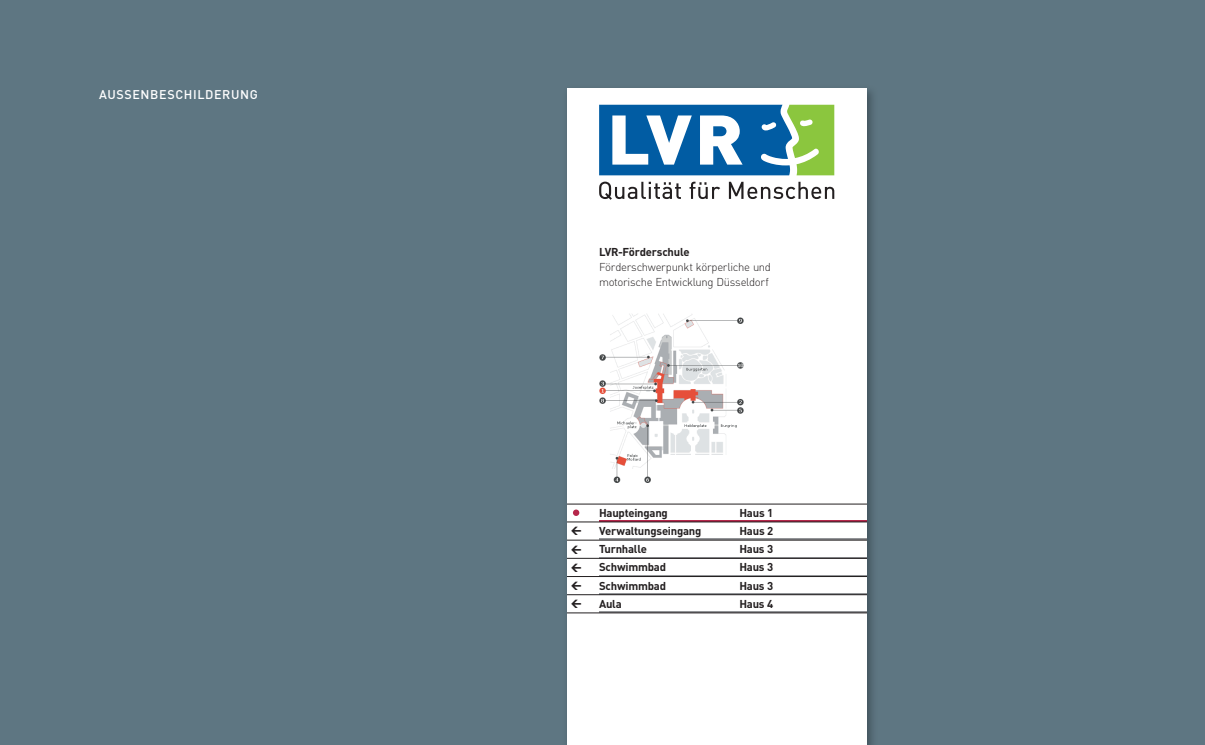
<style>
.page{position:relative;width:1205px;height:745px;background:#fff}
.page>*{position:absolute;margin:0;border:0;box-sizing:border-box;transform-origin:0 0}
.t1{font:500 12.5px "DIN";letter-spacing:.05em;color:#fff}
.t2{font:700 11.25px "DIN";letter-spacing:-.02em;color:#231f20}
.t3{font:300 11.25px/15.1px "DIN";letter-spacing:-.03em;color:#231f20}
</style>
<div class="page">
<div style="left:0;top:0;width:1205px;height:744px;background:#5e7682"></div>
<img style="left:562px;top:744px;width:315px;height:1px">
<img style="left:567px;top:88px;width:306px;height:656px">
<div style="left:567px;top:301px;width:299px;height:443px;background:#fff"></div>
<svg style="left:573px;top:509px;width:6px;height:6px"></svg>
<hr style="left:599px;top:520px;width:267px;height:1px;background:#b6274b">
<hr style="left:599px;top:538px;width:267px;height:1px;background:#939598">
<hr style="left:599px;top:556px;width:267px;height:2px;background:#939598">
<hr style="left:599px;top:574px;width:267px;height:2px;background:#939598">
<hr style="left:599px;top:593px;width:267px;height:1px;background:#939598">
<hr style="left:599px;top:611px;width:267px;height:1px;background:#939598">
<hr style="left:567px;top:503px;width:299px;height:1px;background:#231f20">
<hr style="left:567px;top:521px;width:299px;height:1px;background:#231f20">
<hr style="left:567px;top:557px;width:299px;height:1px;background:#231f20">
<hr style="left:567px;top:612px;width:299px;height:1px;background:#231f20">
<hr style="left:567px;top:539px;width:299px;height:1px;background:#231f20">
<hr style="left:567px;top:576px;width:299px;height:1px;background:#231f20">
<hr style="left:567px;top:594px;width:299px;height:1px;background:#231f20">
<div style="left:567px;top:89px;width:299px;height:213px;background:#fff"></div>
<svg style="left:599px;top:181px;width:82px;height:19px"></svg>
<svg style="left:689px;top:181px;width:31px;height:18px"></svg>
<svg style="left:729px;top:182px;width:105px;height:17px"></svg>
<svg style="left:599px;top:105px;width:235px;height:70px"></svg>
<img style="left:600px;top:314px;width:143px;height:168px">
<p class="t1" style="left:99px;top:86px;width:160px">AUSSENBESCHILDERUNG</p>
<p class="t2" style="left:599px;top:244px;width:92px">LVR-Förderschule</p>
<p class="t3" style="left:599px;top:258px;width:173px">Förderschwerpunkt körperliche und motorische Entwicklung Düsseldorf</p>
<p class="t2" style="left:599px;top:505px;width:70px">Haupteingang</p>
<p class="t2" style="left:739px;top:505px;width:36px">Haus 1</p>
<p class="t2" style="left:599px;top:523px;width:104px">Verwaltungseingang</p>
<p class="t2" style="left:739px;top:523px;width:36px">Haus 2</p>
<p class="t2" style="left:599px;top:541px;width:49px">Turnhalle</p>
<p class="t2" style="left:739px;top:541px;width:36px">Haus 3</p>
<p class="t2" style="left:599px;top:559px;width:68px">Schwimmbad</p>
<p class="t2" style="left:739px;top:559px;width:36px">Haus 3</p>
<p class="t2" style="left:599px;top:577px;width:68px">Schwimmbad</p>
<p class="t2" style="left:739px;top:577px;width:36px">Haus 3</p>
<p class="t2" style="left:599px;top:595px;width:24px">Aula</p>
<p class="t2" style="left:739px;top:595px;width:36px">Haus 4</p>
</div>
